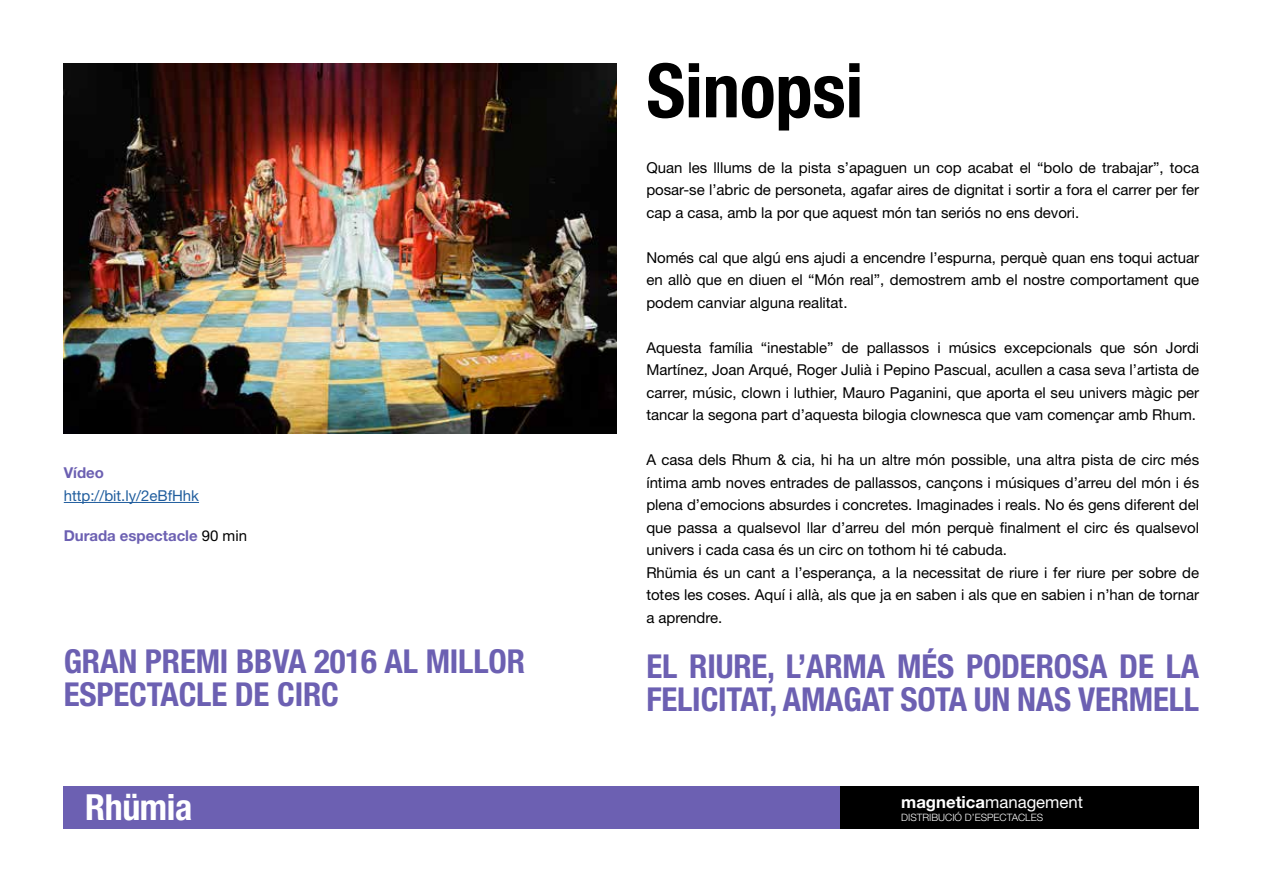
<style>
.page{position:relative;width:1263px;height:893px;background:#fff}
.page>*{position:absolute;margin:0;border:0;box-sizing:border-box;transform-origin:0 0}
.t1{font:700 condensed 75px "Helvetica Neue LT Std";letter-spacing:-.005em;color:#000}
.t2{font:700 condensed 36px "Helvetica Neue LT Std";letter-spacing:-.01em;color:#fff}
.t3{font:700 condensed 33px/33px "Helvetica Neue LT Std";letter-spacing:-.005em;color:#6c60b2}
.t4{font:16.8px "Helvetica Neue LT Std";color:#fff}
.t5{font:15px/22.5px "Helvetica Neue LT Std";color:#000;text-align:justify}
.t6{font:700 15px "Helvetica Neue LT Std";color:#6c60b2}
.t7{font:15px "Helvetica Neue LT Std";color:#215e9e}
.t8{font:300 10.2px "Helvetica Neue LT Std";color:#fff}
.s1{font-weight:400;color:#000}
.s2{font-weight:700}
</style>
<div class="page">
<div style="left:64px;top:787px;width:778px;height:42px;background:#6c60b2"></div>
<div style="left:840px;top:787px;width:359px;height:42px;background:#000"></div>
<img style="left:64px;top:64px;width:553px;height:370px">
<hr style="left:64px;top:502px;width:135px;height:1px;background:#215e9e">
<p class="t6" style="left:64px;top:464px;width:42px">Vídeo</p>
<p class="t7" style="left:64px;top:487px;width:137px">http://bit.ly/2eBfHhk</p>
<p class="t6" style="left:64px;top:526px;width:185px">Durada espectacle <span class="s1">90 min</span></p>
<h3 class="t3" style="left:64px;top:644px;width:463px">GRAN PREMI BBVA 2016 AL MILLOR<br>ESPECTACLE DE CIRC</h3>
<h1 class="t1" style="left:646px;top:45px;width:218px">Sinopsi</h1>
<p class="t5" style="left:646px;top:156px;width:554px">Quan les lllums de la pista s’apaguen un cop acabat el “bolo de trabajar”, toca posar-se l’abric de personeta, agafar aires de dignitat i sortir a fora el carrer per fer cap a casa, amb la por que aquest món tan seriós no ens devori.</p>
<p class="t5" style="left:646px;top:246px;width:554px">Només cal que algú ens ajudi a encendre l’espurna, perquè quan ens toqui actuar en allò que en diuen el “Món real”, demostrem amb el nostre comportament que podem canviar alguna realitat.</p>
<p class="t5" style="left:646px;top:336px;width:554px">Aquesta família “inestable” de pallassos i músics excepcionals que són Jordi Martínez, Joan Arqué, Roger Julià i Pepino Pascual, acullen a casa seva l’artista de carrer, músic, clown i luthier, Mauro Paganini, que aporta el seu univers màgic per tancar la segona part d’aquesta bilogia clownesca que vam començar amb Rhum.</p>
<p class="t5" style="left:646px;top:449px;width:554px;text-align:left">A casa dels Rhum &amp; cia, hi ha un altre món possible, una altra pista de circ més íntima amb noves entrades de pallassos, cançons i músiques d’arreu del món i és plena d’emocions absurdes i concretes. Imaginades i reals. No és gens diferent del que passa a qualsevol llar d’arreu del món perquè finalment el circ és qualsevol univers i cada casa és un circ on tothom hi té cabuda.<br>Rhümia és un cant a l’esperança, a la necessitat de riure i fer riure per sobre de totes les coses. Aquí i allà, als que ja en saben i als que en sabien i n’han de tornar a aprendre.</p>
<h3 class="t3" style="left:646px;top:650px;width:554px">EL RIURE, L’ARMA MÉS PODEROSA DE LA<br>FELICITAT, AMAGAT SOTA UN NAS VERMELL</h3>
<h2 class="t2" style="left:85px;top:785px;width:109px">Rhümia</h2>
<p class="t4" style="left:901px;top:792px;width:183px"><span class="s2">magnetica</span>management</p>
<p class="t8" style="left:901px;top:811px;width:144px">DISTRIBUCIÓ D’ESPECTACLES</p>
</div>
